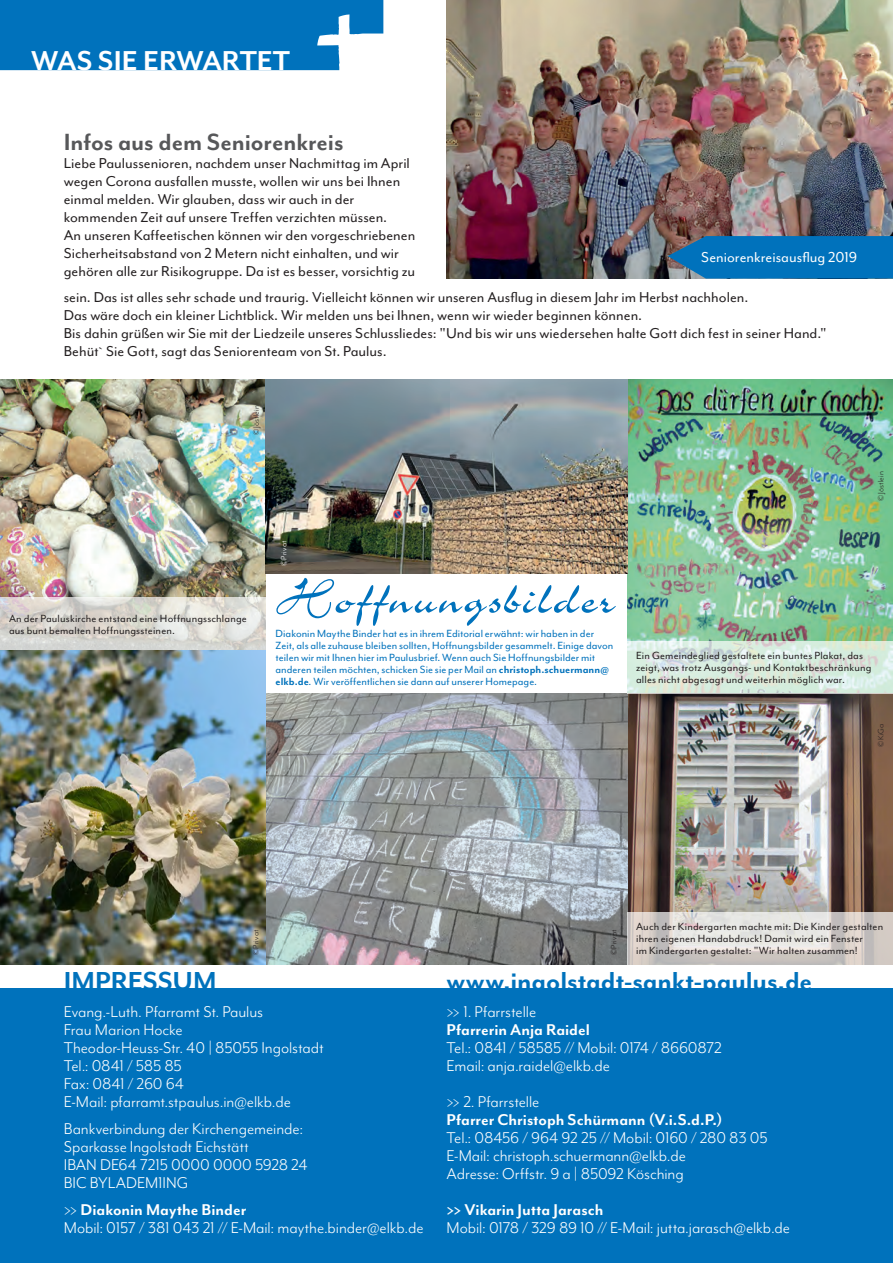
<style>
.page{position:relative;width:893px;height:1263px;background:#fff}
.page>*{position:absolute;margin:0;border:0;box-sizing:border-box;transform-origin:0 0}
.t1{font:54px "Charme";letter-spacing:.015em;color:#0072bc}
.t2{font:700 31.5px "Mr Eaves Mod OT";letter-spacing:-.005em;color:#fff}
.t3{font:700 30px "Mr Eaves Mod OT";letter-spacing:-.005em;color:#0072bc}
.t4{font:700 27px "Mr Eaves Mod OT";letter-spacing:-.005em;color:#57585a}
.t5{font:18px/18px "Mr Eaves Mod OT";letter-spacing:-.005em;color:#fff}
.t6{font:16.5px/18px "Mr Eaves Mod OT";color:#231f20}
.t7{font:16.5px "Mr Eaves Mod OT";color:#fff}
.t8{font:12px/12px "Mr Eaves Mod OT";letter-spacing:.01em;color:#231f20}
.t9{font:12px/12px "Mr Eaves Mod OT";color:#0072bc}
.t10{font:9px "Mr Eaves Mod OT";letter-spacing:.02em;color:#231f20}
.t11{font:9px "Mr Eaves Mod OT";letter-spacing:.02em;color:#fff}
.s1{font-weight:700}
</style>
<div class="page">
<div style="left:0;top:989px;width:893px;height:274px;background:#0072bc"></div>
<img style="left:446px;top:0;width:447px;height:279px">
<img style="left:627px;top:379px;width:266px;height:533px">
<img style="left:0;top:379px;width:266px;height:585px">
<img style="left:266px;top:693px;width:361px;height:271px">
<img style="left:266px;top:379px;width:361px;height:194px">
<svg style="left:627px;top:912px;width:266px;height:52px;background:#d8d4d0"></svg>
<svg style="left:627px;top:641px;width:266px;height:52px;background:#d9e9de"></svg>
<svg style="left:0;top:597px;width:266px;height:52px;background:#dad8d2"></svg>
<svg style="left:668px;top:236px;width:225px;height:43px;background:#0c72b4"></svg>
<svg style="left:0;top:0;width:383px;height:70px;background:#137cc1"></svg>
<p class="t2" style="left:31px;top:44px;width:261px">WAS SIE ERWARTET</p>
<p class="t4" style="left:64px;top:128px;width:281px">Infos aus dem Seniorenkreis</p>
<p class="t6" style="left:64px;top:155px;width:353px">Liebe Paulussenioren, nachdem unser Nachmittag im April wegen Corona ausfallen musste, wollen wir uns bei Ihnen einmal melden. Wir glauben, dass wir auch in der kommenden Zeit auf unsere Treffen verzichten müssen.<br>An unseren Kaffeetischen können wir den vorgeschriebenen Sicherheitsabstand von 2 Metern nicht einhalten, und wir gehören alle zur Risikogruppe. Da ist es besser, vorsichtig zu</p>
<p class="t6" style="left:64px;top:288px;width:764px">sein. Das ist alles sehr schade und traurig. Vielleicht können wir unseren Ausflug in diesem Jahr im Herbst nachholen.<br>Das wäre doch ein kleiner Lichtblick. Wir melden uns bei Ihnen, wenn wir wieder beginnen können.<br>Bis dahin grüßen wir Sie mit der Liedzeile unseres Schlussliedes: "Und bis wir uns wiedersehen halte Gott dich fest in seiner Hand." Behüt` Sie Gott, sagt das Seniorenteam von St. Paulus.</p>
<p class="t7" style="left:701px;top:248px;width:157px">Seniorenkreisausflug 2019</p>
<p class="t10" style="left:251px;top:435px;width:31px;rotate:-90deg">©Jöstlein</p>
<p class="t8" style="left:9px;top:613px;width:239px">An der Pauluskirche entstand eine Hoffnungsschlange aus bunt bemalten Hoffnungssteinen.</p>
<p class="t11" style="left:279px;top:566px;width:27px;rotate:-90deg">©Privat</p>
<p class="t1" style="left:277px;top:572px;width:341px">Hoffnungsbilder</p>
<p class="t9" style="left:276px;top:628px;width:339px">Diakonin Maythe Binder hat es in ihrem Editorial erwähnt: wir haben in der Zeit, als alle zuhause bleiben sollten, Hoffnungsbilder gesammelt. Einige davon teilen wir mit Ihnen hier im Paulusbrief. Wenn auch Sie Hoffnungsbilder mit anderen teilen möchten, schicken Sie sie per Mail an <span class="s1">christoph.schuermann@ elkb.de</span>. Wir veröffentlichen sie dann auf unserer Homepage.</p>
<p class="t10" style="left:876px;top:501px;width:31px;rotate:-90deg">©Jöstlein</p>
<p class="t8" style="left:636px;top:650px;width:237px">Ein Gemeindeglied gestaltete ein buntes Plakat, das zeigt, was trotz Ausgangs- und Kontaktbeschränkung alles nicht abgesagt und weiterhin möglich war.</p>
<p class="t10" style="left:876px;top:747px;width:25px;rotate:-90deg">©KiGa</p>
<p class="t10" style="left:251px;top:955px;width:27px;rotate:-90deg">©Privat</p>
<p class="t10" style="left:609px;top:955px;width:27px;rotate:-90deg">©Privat</p>
<p class="t8" style="left:636px;top:921px;width:249px">Auch der Kindergarten machte mit: Die Kinder gestalten ihren eigenen Handabdruck! Damit wird ein Fenster<br>im Kindergarten gestaltet: "Wir halten zusammen!</p>
<p class="t3" style="left:64px;top:964px;width:154px">IMPRESSUM</p>
<p class="t5" style="left:64px;top:1003px;width:261px">Evang.-Luth. Pfarramt St. Paulus<br>Frau Marion Hocke<br>Theodor-Heuss-Str. 40 | 85055 Ingolstadt<br>Tel.: 0841 / 585 85<br>Fax: 0841 / 260 64<br>E-Mail: pfarramt.stpaulus.in@elkb.de</p>
<p class="t5" style="left:64px;top:1120px;width:245px">Bankverbindung der Kirchengemeinde:<br>Sparkasse Ingolstadt Eichstätt<br>IBAN DE64 7215 0000 0000 5928 24<br>BIC BYLADEM1ING</p>
<p class="t5" style="left:64px;top:1201px;width:361px">&gt;&gt; <span class="s1">Diakonin Maythe Binder<br></span>Mobil: 0157 / 381 043 21 // E-Mail: maythe.binder@elkb.de</p>
<p class="t3" style="left:446px;top:964px;width:367px">www.ingolstadt-sankt-paulus.de</p>
<p class="t5" style="left:446px;top:1003px;width:277px">&gt;&gt; 1. Pfarrstelle<br><span class="s1">Pfarrerin Anja Raidel<br></span>Tel.: 0841 / 58585 // Mobil: 0174 / 8660872<br>Email: anja.raidel@elkb.de</p>
<p class="t5" style="left:446px;top:1093px;width:323px">&gt;&gt; 2. Pfarrstelle<br><span class="s1">Pfarrer Christoph Schürmann (V.i.S.d.P.)<br></span>Tel.: 08456 / 964 92 25 // Mobil: 0160 / 280 83 05<br>E-Mail: christoph.schuermann@elkb.de<br>Adresse: Orffstr. 9 a | 85092 Kösching</p>
<p class="t5" style="left:446px;top:1201px;width:345px"><span class="s1">&gt;&gt; Vikarin Jutta Jarasch<br></span>Mobil: 0178 / 329 89 10 // E-Mail: jutta.jarasch@elkb.de</p>
</div>
